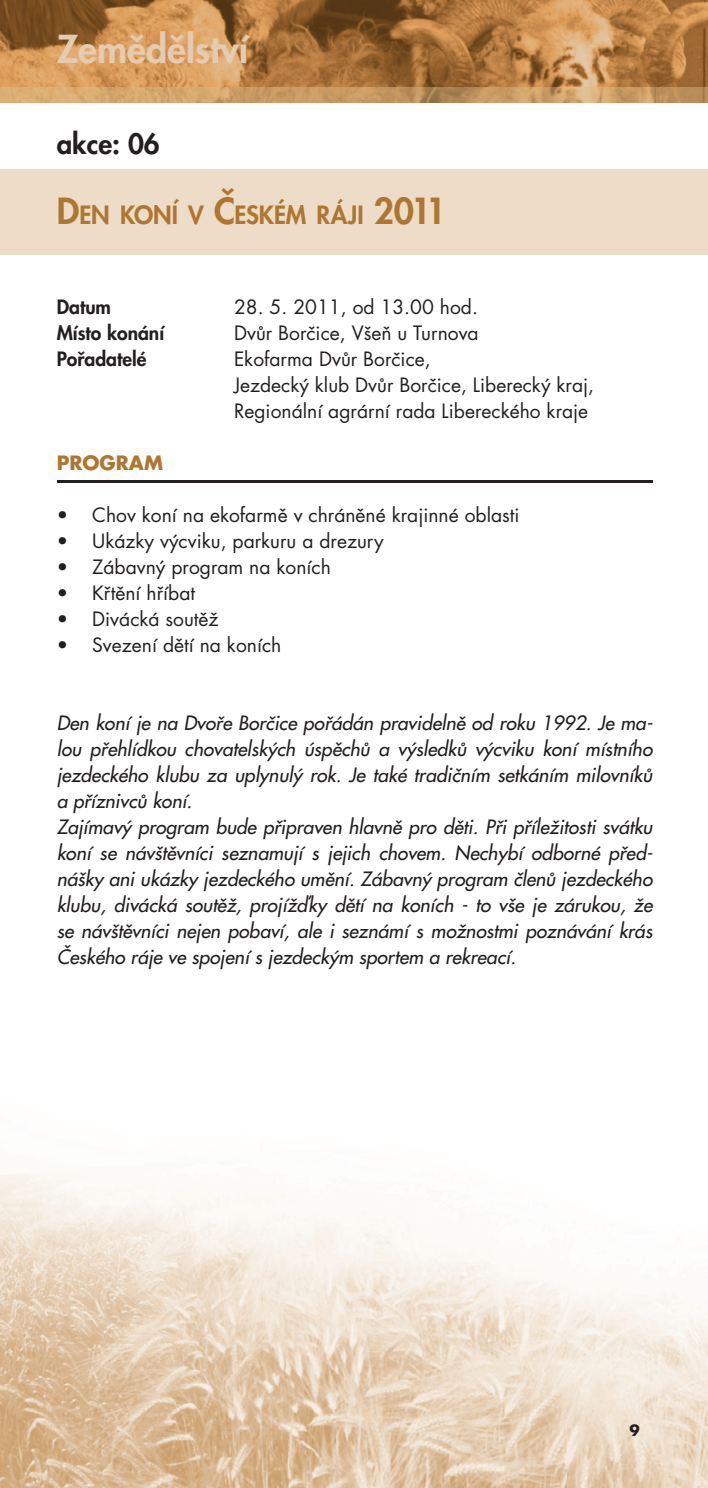
<style>
.page{position:relative;width:708px;height:1488px;background:#fff}
.page>*{position:absolute;margin:0;border:0;box-sizing:border-box;transform-origin:0 0}
.t1{font:800 37.5px "Futura CE";color:#e4cbb1}
.t2{font:800 27.5px "Futura CE";color:#231f20}
.t3{font:800 24.5px "Futura CE";letter-spacing:-.005em;color:#ae7631}
.t4{font:italic 19.25px/26px "Futura CE";color:#231f20}
.t5{font:19.25px/26px "Futura CE";color:#231f20}
.t6{font:800 19.25px "Futura CE";color:#231f20}
.t7{font:700 19.25px "Futura CE";color:#ae7631}
.t8{font:700 15px "Futura CE";color:#231f20}
.s1{font-size:35px}
</style>
<div class="page">
<img style="left:0;top:102px;width:708px;height:1386px">
<img style="left:0;top:0;width:708px;height:88px">
<div style="left:0;top:169px;width:708px;height:85px;background:#eddcc7"></div>
<img style="left:0;top:88px;width:708px;height:14px">
<hr style="left:57px;top:481px;width:595px;height:2px;background:#231f20">
<h1 class="t1" style="left:57px;top:28px;width:193px">Zemědělství</h1>
<h2 class="t2" style="left:57px;top:129px;width:105px">akce: 06</h2>
<p class="t3" style="left:57px;top:201px;width:391px"><span class="s1">D</span>EN KONÍ V <span class="s1">Č</span>ESKÉM RÁJI <span class="s1">2011</span></p>
<p class="t6" style="left:57px;top:296px;width:56px">Datum</p>
<p class="t5" style="left:234px;top:294px;width:245px">28. 5. 2011, od 13.00 hod.</p>
<p class="t6" style="left:57px;top:322px;width:109px">Místo konání</p>
<p class="t5" style="left:234px;top:320px;width:246px">Dvůr Borčice, Všeň u Turnova</p>
<p class="t6" style="left:57px;top:348px;width:91px">Pořadatelé</p>
<p class="t5" style="left:234px;top:346px;width:361px">Ekofarma Dvůr Borčice,<br>Jezdecký klub Dvůr Borčice, Liberecký kraj,<br>Regionální agrární rada Libereckého kraje</p>
<p class="t7" style="left:57px;top:452px;width:108px">PROGRAM</p>
<p class="t5" style="left:57px;top:502px;width:464px">• Chov koní na ekofarmě v chráněné krajinné oblasti</p>
<p class="t5" style="left:57px;top:528px;width:328px">• Ukázky výcviku, parkuru a drezury</p>
<p class="t5" style="left:57px;top:554px;width:276px">• Zábavný program na koních</p>
<p class="t5" style="left:57px;top:580px;width:140px">• Křtění hříbat</p>
<p class="t5" style="left:57px;top:606px;width:163px">• Divácká soutěž</p>
<p class="t5" style="left:57px;top:632px;width:226px">• Svezení dětí na koních</p>
<p class="t4" style="left:57px;top:711px;width:597px">Den koní je na Dvoře Borčice pořádán pravidelně od roku 1992. Je ma&shy;lou přehlídkou chovatelských úspěchů a výsledků výcviku koní místního jezdeckého klubu za uplynulý rok. Je také tradičním setkáním milovníků a příznivců koní.<br>Zajímavý program bude připraven hlavně pro děti. Při příležitosti svátku koní se návštěvníci seznamují s jejich chovem. Nechybí odborné před&shy;nášky ani ukázky jezdeckého umění. Zábavný program členů jezdeckého klubu, divácká soutěž, projížďky dětí na koních - to vše je zárukou, že se návštěvníci nejen pobaví, ale i seznámí s možnostmi poznávání krás Českého ráje ve spojení s jezdeckým sportem a rekreací.</p>
<p class="t8" style="left:629px;top:1422px;width:12px">9</p>
</div>
